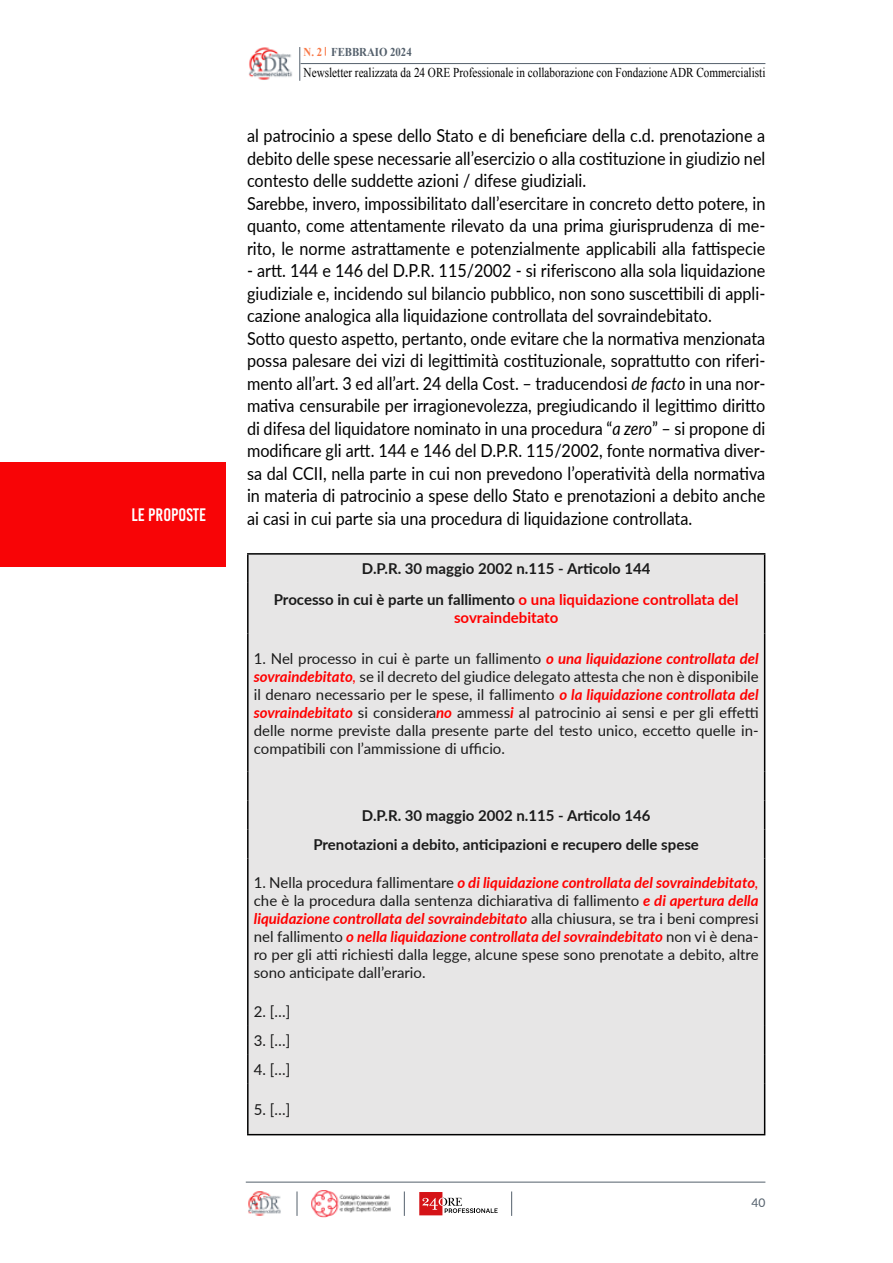
<style>
.page{position:relative;width:893px;height:1263px;background:#fff}
.page>*{position:absolute;margin:0;border:0;box-sizing:border-box;transform-origin:0 0}
.t1{font:18px/22.5px "Lato";color:#000;scale:.9 1}
.t2{font:18px "Bebas Kai";color:#fff}
.t3{font:15px/18px "Lato";color:#1a1a1a;text-align:justify}
.t4{font:700 15px/30.9px "Lato";color:#1a1a1a;text-align:center}
.t5{font:700 15px "Lato";color:#f00}
.t6{font:13.5px "Times New Roman";color:#000;scale:.83 1}
.t7{font:700 12px "Times New Roman";color:#54606c;scale:.9 1}
.t8{font:12px "Lato";color:#54606c}
.s1{color:#f87847}
.s2{font-style:italic}
.s3{color:#f00}
.s4{font-weight:700;font-style:italic;color:#f00}
.s5{font-style:italic;color:#f00}
</style>
<div class="page">
<hr style="left:246px;top:1182px;width:519px;height:1px;background:#54606c">
<svg style="left:511px;top:1191px;width:1px;height:25px"></svg>
<svg style="left:297px;top:1191px;width:1px;height:25px"></svg>
<img style="left:248px;top:1191px;width:33px;height:25px">
<svg style="left:404px;top:1191px;width:1px;height:25px"></svg>
<img style="left:311px;top:1190px;width:80px;height:27px">
<svg style="left:419px;top:1192px;width:79px;height:23px"></svg>
<hr style="left:299px;top:47px;width:1px;height:34px;background:#54606c">
<hr style="left:301px;top:63px;width:464px;height:1px;background:#54606c">
<div style="left:0;top:462px;width:225px;height:105px;background:#f80406"></div>
<img style="left:249px;top:47px;width:43px;height:33px">
<div style="left:249px;top:555px;width:515px;height:579px;background:#e7e6e6"></div>
<hr style="left:247px;top:553px;width:518px;height:2px;background:#000">
<hr style="left:247px;top:555px;width:2px;height:28px;background:#000">
<svg style="left:764px;top:555px;width:1px;height:28px"></svg>
<hr style="left:247px;top:583px;width:2px;height:51px;background:#000">
<hr style="left:764px;top:583px;width:1px;height:51px;background:#000">
<hr style="left:247px;top:634px;width:2px;height:137px;background:#000">
<hr style="left:764px;top:634px;width:1px;height:137px;background:#000">
<hr style="left:247px;top:771px;width:2px;height:29px;background:#000">
<hr style="left:247px;top:800px;width:2px;height:29px;background:#000">
<hr style="left:247px;top:829px;width:2px;height:29px;background:#000">
<svg style="left:764px;top:771px;width:1px;height:87px"></svg>
<hr style="left:247px;top:858px;width:2px;height:138px;background:#000">
<hr style="left:764px;top:858px;width:1px;height:138px;background:#000">
<hr style="left:247px;top:996px;width:2px;height:29px;background:#000">
<hr style="left:247px;top:1025px;width:2px;height:29px;background:#000">
<hr style="left:247px;top:1054px;width:2px;height:29px;background:#000">
<svg style="left:764px;top:996px;width:1px;height:87px"></svg>
<hr style="left:247px;top:1083px;width:2px;height:51px;background:#000">
<hr style="left:764px;top:1083px;width:1px;height:51px;background:#000">
<hr style="left:247px;top:1134px;width:518px;height:1px;background:#000">
<p class="t2" style="left:132px;top:505px;width:76px">LE PROPOSTE</p>
<p class="t7" style="left:304px;top:43px;width:122px"><span class="s1">N. 2</span> FEBBRAIO 2024</p>
<p class="t6" style="left:304px;top:63px;width:558px">Newsletter realizzata da 24 ORE Professionale in collaborazione con Fondazione ADR Commercialisti</p>
<p class="t1" style="left:247px;top:124px;width:577px">al patrocinio a spese dello Stato e di beneficiare della c.d. prenotazione a debito delle spese necessarie all’esercizio o alla costituzione in giudizio nel contesto delle suddette azioni / difese giudiziali.<br>Sarebbe, invero, impossibilitato dall’esercitare in concreto detto potere, in quanto, come attentamente rilevato da una prima giurisprudenza di me&shy;rito, le norme astrattamente e potenzialmente applicabili alla fattispecie</p>
<p class="t1" style="left:247px;top:259px;width:577px">- artt. 144 e 146 del D.P.R. 115/2002 - si riferiscono alla sola liquidazione giudiziale e, incidendo sul bilancio pubblico, non sono suscettibili di appli&shy;cazione analogica alla liquidazione controllata del sovraindebitato.<br>Sotto questo aspetto, pertanto, onde evitare che la normativa menzionata possa palesare dei vizi di legittimità costituzionale, soprattutto con riferi&shy;mento all’art. 3 ed all’art. 24 della Cost. – traducendosi <span class="s2">de facto</span> in una nor&shy;mativa censurabile per irragionevolezza, pregiudicando il legittimo diritto di difesa del liquidatore nominato in una procedura “<span class="s2">a zero</span>” – si propone di modificare gli artt. 144 e 146 del D.P.R. 115/2002, fonte normativa diver&shy;sa dal CCII, nella parte in cui non prevedono l’operatività della normativa in materia di patrocinio a spese dello Stato e prenotazioni a debito anche ai casi in cui parte sia una procedura di liquidazione controllata.</p>
<p class="t4" style="left:274px;top:553px;width:466px">D.P.R. 30 maggio 2002 n.115 - Articolo 144<br>Processo in cui è parte un fallimento <span class="s3">o una liquidazione controllata del</span></p>
<p class="t5" style="left:454px;top:607px;width:106px">sovraindebitato</p>
<p class="t3" style="left:254px;top:648px;width:506px">1. Nel processo in cui è parte un fallimento <span class="s4">o una liquidazione controllata del sovraindebitato</span><span class="s5">,</span> se il decreto del giudice delegato attesta che non è disponibile il denaro necessario per le spese, il fallimento <span class="s4">o la liquidazione controllata del sovraindebitato</span> si considera<span class="s4">no</span> ammess<span class="s4">i</span> al patrocinio ai sensi e per gli effetti delle norme previste dalla presente parte del testo unico, eccetto quelle in&shy;compatibili con l’ammissione di ufficio.</p>
<p class="t4" style="left:313px;top:800px;width:387px;line-height:29.1px">D.P.R. 30 maggio 2002 n.115 - Articolo 146<br>Prenotazioni a debito, anticipazioni e recupero delle spese</p>
<p class="t3" style="left:254px;top:873px;width:506px">1. Nella procedura fallimentare <span class="s4">o di liquidazione controllata del sovraindebitato</span><span class="s5">, </span>che è la procedura dalla sentenza dichiarativa di fallimento <span class="s4">e di apertura della liquidazione controllata del sovraindebitato</span> alla chiusura, se tra i beni compresi nel fallimento <span class="s4">o nella liquidazione controllata del sovraindebitato</span> non vi è dena&shy;ro per gli atti richiesti dalla legge, alcune spese sono prenotate a debito, altre sono anticipate dall’erario.</p>
<p class="t3" style="left:254px;top:1001px;width:38px">2. […]</p>
<p class="t3" style="left:254px;top:1030px;width:38px">3. […]</p>
<p class="t3" style="left:254px;top:1059px;width:38px">4. […]</p>
<p class="t3" style="left:254px;top:1100px;width:38px">5. […]</p>
<p class="t8" style="left:751px;top:1194px;width:15px">40</p>
</div>
